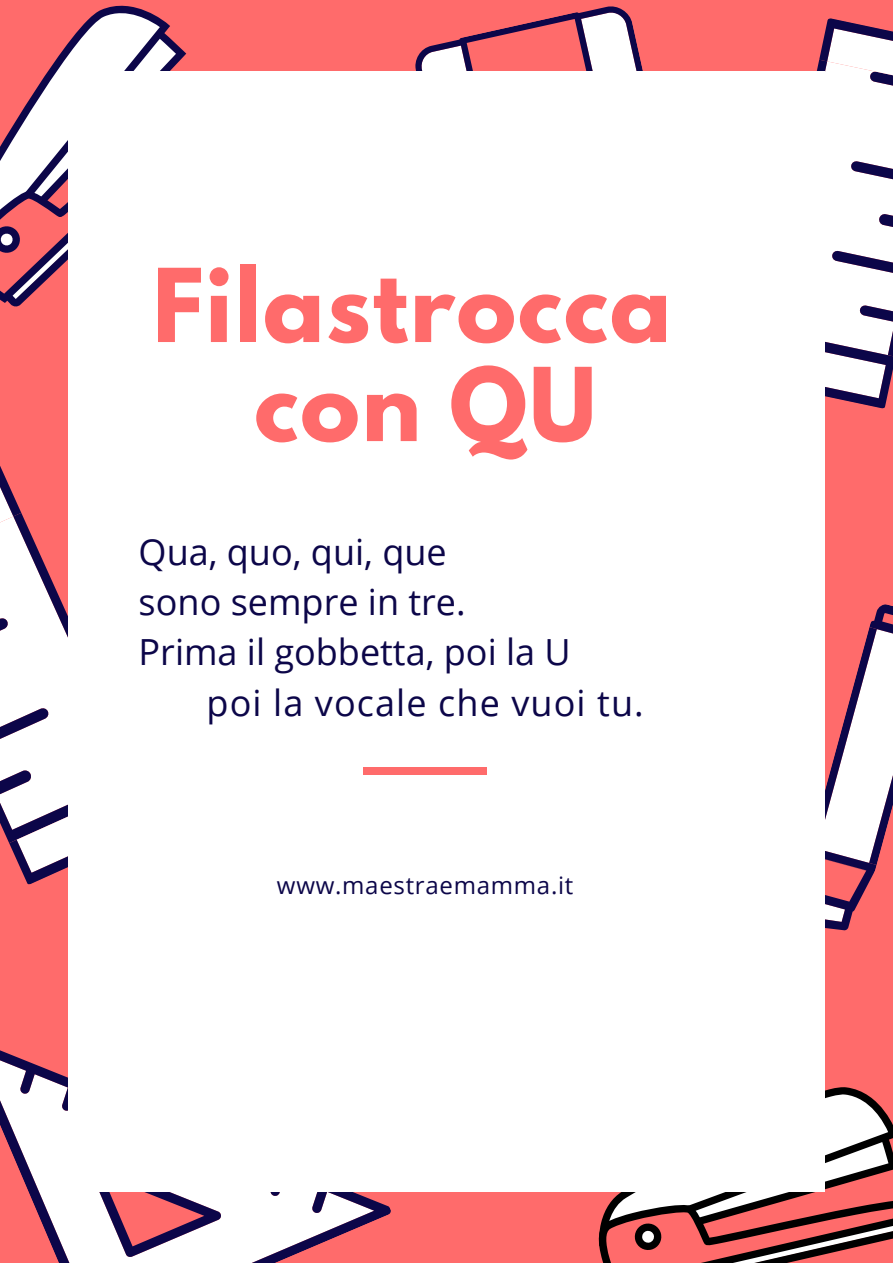
<style>
.page{position:relative;width:893px;height:1263px;background:#ff6b6b}
.page>*{position:absolute;margin:0;border:0;box-sizing:border-box;transform-origin:0 0}
.t1{font:700 90.07px/99.1px "League Spartan";letter-spacing:.02em;color:#ff6b6b;text-align:center}
.t2{font:36px "Open Sans";color:#0c0649}
.t3{font:36px "Open Sans";letter-spacing:.03em;color:#0c0649}
.t4{font:24px "Open Sans";letter-spacing:.03em;color:#0c0649}
</style>
<div class="page">
<svg style="left:415px;top:6px;width:228px;height:65px"></svg>
<svg style="left:816px;top:18px;width:77px;height:391px;background:#d7ced9"></svg>
<svg style="left:825px;top:604px;width:68px;height:327px"></svg>
<svg style="left:83px;top:5px;width:86px;height:20px"></svg>
<svg style="left:0;top:258px;width:69px;height:53px"></svg>
<svg style="left:0;top:25px;width:187px;height:233px"></svg>
<svg style="left:0;top:466px;width:69px;height:420px"></svg>
<svg style="left:0;top:913px;width:391px;height:350px"></svg>
<svg style="left:825px;top:1087px;width:68px;height:42px;fill:#fff"></svg>
<svg style="left:598px;top:1129px;width:295px;height:134px"></svg>
<div style="left:69px;top:71px;width:756px;height:1121px;background:#fff"></div>
<div style="left:363px;top:767px;width:124px;height:8px;background:#ff6b6b"></div>
<h1 class="t1" style="left:153px;top:268px;width:520px">Filastrocca con QU</h1>
<p class="t2" style="left:139px;top:526px;width:309px">Qua, quo, qui, que</p>
<p class="t2" style="left:139px;top:576px;width:328px">sono sempre in tre.</p>
<p class="t2" style="left:139px;top:626px;width:433px">Prima il gobbetta, poi la U</p>
<p class="t3" style="left:207px;top:677px;width:439px">poi la vocale che vuoi tu.</p>
<p class="t4" style="left:277px;top:868px;width:298px">www.maestraemamma.it</p>
</div>
